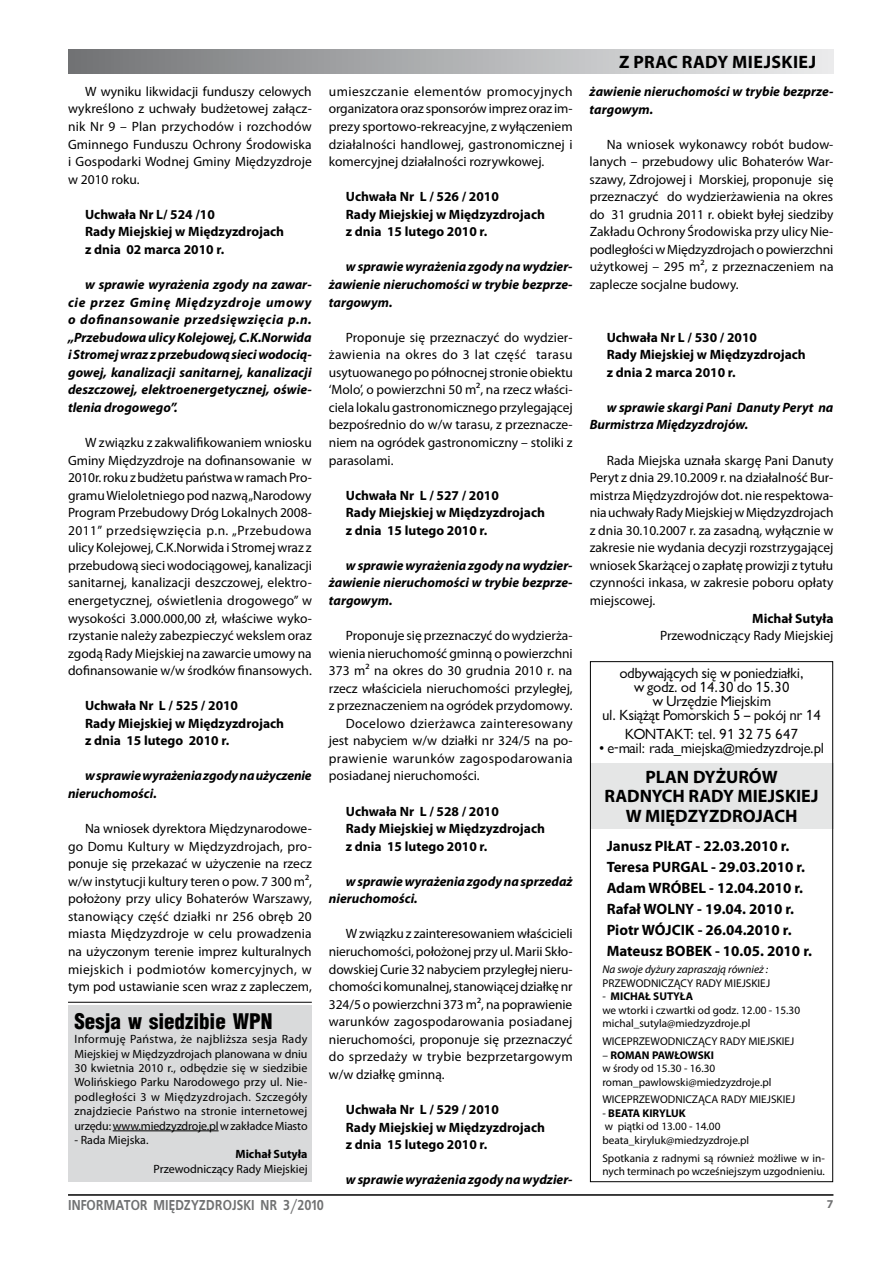
<style>
.page{position:relative;width:893px;height:1263px;background:#fff}
.page>*{position:absolute;margin:0;border:0;box-sizing:border-box;transform-origin:0 0}
.t1{font:900 21px "Switzerland Cond";color:#000}
.t2{font:700 18px/19.5px "Myriad Pro";color:#000;text-align:center}
.t3{font:700 18px "Myriad Pro";letter-spacing:.02em;color:#000}
.t4{font:700 15px/21px "Myriad Pro";color:#000}
.t5{font:700 14.25px "EFN Bureau";color:#707172}
.t6{font:13.5px/17.5px "Myriad Pro";color:#000;text-align:justify}
.t7{font:italic 700 13.5px/17.5px "Myriad Pro";color:#000}
.t8{font:700 13.5px/17.5px "Myriad Pro";color:#000}
.t9{font:13.5px/14.2px "EFN Gilead";color:#000;text-align:center}
.t10{font:13.5px "Myriad Pro";letter-spacing:.03em;color:#000}
.t11{font:13.5px "Myriad Pro";letter-spacing:.025em;color:#000}
.t12{font:12px/14.4px "Myriad Pro";color:#000;text-align:justify}
.t13{font:700 12px "Myriad Pro";color:#000}
.t14{font:700 12px "Myriad Pro";color:#707172}
.t15{font:11.25px/13.5px "Myriad Pro";color:#000}
.t16{font:italic 11.25px "Myriad Pro";color:#000}
.t17{font:700 11.25px "Myriad Pro";letter-spacing:-.01em;color:#000}
.s1{font-weight:700}
.s2{font-weight:400}
</style>
<div class="page">
<hr style="left:68px;top:1194px;width:765px;height:2px;background:#000">
<div style="left:68px;top:1005px;width:244px;height:177px;background:#d9dadb"></div>
<div style="left:69px;top:50px;width:764px;height:23px;background:linear-gradient(to right,#737477,#ecedee)"></div>
<hr style="left:113px;top:1130px;width:106px;height:1px;background:#000">
<div style="left:590px;top:763px;width:243px;height:66px;background:#e5e6e6"></div>
<div style="left:590px;top:661px;width:243px;height:521px;border:1px solid #000"></div>
<hr style="left:68px;top:1002px;width:244px;height:1px;background:#000">
<p class="t6" style="left:68px;top:82px;width:245px;text-indent:17px">W wyniku likwidacji funduszy celowych wykreślono z uchwały budżetowej załącz&shy;nik Nr 9 – Plan przychodów i rozchodów Gminnego Funduszu Ochrony Środowiska i Gospodarki Wodnej Gminy Międzyzdroje w 2010 roku.</p>
<p class="t8" style="left:85px;top:205px;width:201px">Uchwała Nr L/ 524 /10<br>Rady Miejskiej w Międzyzdrojach z dnia 02 marca 2010 r.</p>
<p class="t7" style="left:68px;top:275px;width:245px;text-align:justify;text-indent:17px">w sprawie wyrażenia zgody na zawar&shy;cie przez Gminę Międzyzdroje umowy o dofinansowanie przedsięwzięcia p.n. „Przebudowa ulicy Kolejowej, C.K.Norwida i Stromej wraz z przebudową sieci wodocią&shy;gowej, kanalizacji sanitarnej, kanalizacji deszczowej, elektroenergetycznej, oświe&shy;tlenia drogowego”.</p>
<p class="t6" style="left:68px;top:433px;width:245px;text-indent:17px">W związku z zakwalifikowaniem wniosku Gminy Międzyzdroje na dofinansowanie w 2010r. roku z budżetu państwa w ramach Pro&shy;gramu Wieloletniego pod nazwą „Narodowy Program Przebudowy Dróg Lokalnych 2008- 2011” przedsięwzięcia p.n. „Przebudowa ulicy Kolejowej, C.K.Norwida i Stromej wraz z przebudową sieci wodociągowej, kanalizacji sanitarnej, kanalizacji deszczowej, elektro&shy;energetycznej, oświetlenia drogowego” w wysokości 3.000.000,00 zł, właściwe wyko&shy;rzystanie należy zabezpieczyć wekslem oraz zgodą Rady Miejskiej na zawarcie umowy na dofinansowanie w/w środków finansowych.</p>
<p class="t8" style="left:85px;top:696px;width:201px">Uchwała Nr L / 525 / 2010<br>Rady Miejskiej w Międzyzdrojach z dnia 15 lutego 2010 r.</p>
<p class="t7" style="left:68px;top:767px;width:245px;text-indent:17px">w sprawie wyrażenia zgody na użyczenie nieruchomości.</p>
<p class="t6" style="left:68px;top:820px;width:246px;text-indent:17px">Na wniosek dyrektora Międzynarodowe&shy;go Domu Kultury w Międzyzdrojach, pro&shy;ponuje się przekazać w użyczenie na rzecz w/w instytucji kultury teren o pow. 7 300 m², położony przy ulicy Bohaterów Warszawy, stanowiący część działki nr 256 obręb 20 miasta Międzyzdroje w celu prowadzenia na użyczonym terenie imprez kulturalnych miejskich i podmiotów komercyjnych, w tym pod ustawianie scen wraz z zapleczem,</p>
<h1 class="t1" style="left:74px;top:1007px;width:200px">Sesja w siedzibie WPN</h1>
<p class="t12" style="left:74px;top:1032px;width:235px">Informuję Państwa, że najbliższa sesja Rady Miejskiej w Międzyzdrojach planowana w dniu 30 kwietnia 2010 r., odbędzie się w siedzibie Wolińskiego Parku Narodowego przy ul. Nie&shy;podległości 3 w Międzyzdrojach. Szczegóły znajdziecie Państwo na stronie internetowej urzędu: www.miedzyzdroje.pl w zakładce Miasto</p>
<p class="t12" style="left:74px;top:1132px;width:76px">- Rada Miejska.</p>
<p class="t13" style="left:235px;top:1146px;width:74px">Michał Sutyła</p>
<p class="t12" style="left:153px;top:1161px;width:156px">Przewodniczący Rady Miejskiej</p>
<p class="t6" style="left:329px;top:82px;width:245px">umieszczanie elementów promocyjnych organizatora oraz sponsorów imprez oraz im&shy;prezy sportowo-rekreacyjne, z wyłączeniem działalności handlowej, gastronomicznej i komercyjnej działalności rozrywkowej.</p>
<p class="t8" style="left:346px;top:187px;width:201px">Uchwała Nr L / 526 / 2010<br>Rady Miejskiej w Międzyzdrojach z dnia 15 lutego 2010 r.</p>
<p class="t7" style="left:329px;top:258px;width:245px;text-align:justify;text-indent:17px">w sprawie wyrażenia zgody na wydzier&shy;żawienie nieruchomości w trybie bezprze&shy;targowym.</p>
<p class="t6" style="left:329px;top:328px;width:245px;text-indent:17px">Proponuje się przeznaczyć do wydzier&shy;żawienia na okres do 3 lat część tarasu usytuowanego po północnej stronie obiektu ‘Molo’, o powierzchni 50 m², na rzecz właści&shy;ciela lokalu gastronomicznego przylegającej bezpośrednio do w/w tarasu, z przeznacze&shy;niem na ogródek gastronomiczny – stoliki z parasolami.</p>
<p class="t8" style="left:346px;top:486px;width:201px">Uchwała Nr L / 527 / 2010<br>Rady Miejskiej w Międzyzdrojach z dnia 15 lutego 2010 r.</p>
<p class="t7" style="left:329px;top:556px;width:245px;text-align:justify;text-indent:17px">w sprawie wyrażenia zgody na wydzier&shy;żawienie nieruchomości w trybie bezprze&shy;targowym.</p>
<p class="t6" style="left:346px;top:626px;width:228px">Proponuje się przeznaczyć do wydzierża-</p>
<p class="t6" style="left:329px;top:644px;width:245px">wienia nieruchomość gminną o powierzchni</p>
<p class="t6" style="left:329px;top:662px;width:245px">373 m² na okres do 30 grudnia 2010 r. na</p>
<p class="t6" style="left:329px;top:679px;width:245px">rzecz właściciela nieruchomości przyległej,</p>
<p class="t6" style="left:329px;top:697px;width:245px">z przeznaczeniem na ogródek przydomowy.</p>
<p class="t11" style="left:346px;top:715px;width:228px">Docelowo dzierżawca zainteresowany</p>
<p class="t6" style="left:329px;top:732px;width:245px">jest nabyciem w/w działki nr 324/5 na po-</p>
<p class="t10" style="left:329px;top:750px;width:245px">prawienie warunków zagospodarowania</p>
<p class="t6" style="left:329px;top:767px;width:152px">posiadanej nieruchomości.</p>
<p class="t8" style="left:346px;top:802px;width:201px">Uchwała Nr L / 528 / 2010<br>Rady Miejskiej w Międzyzdrojach z dnia 15 lutego 2010 r.</p>
<p class="t7" style="left:329px;top:872px;width:245px;text-indent:17px">w sprawie wyrażenia zgody na sprzedaż nieruchomości.</p>
<p class="t6" style="left:329px;top:925px;width:245px;text-indent:17px">W związku z zainteresowaniem właścicieli nieruchomości, położonej przy ul. Marii Skło&shy;dowskiej Curie 32 nabyciem przyległej nieru&shy;chomości komunalnej, stanowiącej działkę nr 324/5 o powierzchni 373 m², na poprawienie warunków zagospodarowania posiadanej nieruchomości, proponuje się przeznaczyć do sprzedaży w trybie bezprzetargowym w/w działkę gminną.</p>
<p class="t8" style="left:346px;top:1100px;width:201px">Uchwała Nr L / 529 / 2010<br>Rady Miejskiej w Międzyzdrojach z dnia 15 lutego 2010 r.</p>
<p class="t7" style="left:346px;top:1170px;width:228px">w sprawie wyrażenia zgody na wydzier-</p>
<h2 class="t3" style="left:619px;top:50px;width:189px">z prac Rady miejskiej</h2>
<p class="t7" style="left:590px;top:82px;width:245px">żawienie nieruchomości w trybie bezprze&shy;targowym.</p>
<p class="t6" style="left:590px;top:135px;width:245px;text-indent:17px">Na wniosek wykonawcy robót budow&shy;lanych – przebudowy ulic Bohaterów War&shy;szawy, Zdrojowej i Morskiej, proponuje się przeznaczyć do wydzierżawienia na okres do 31 grudnia 2011 r. obiekt byłej siedziby Zakładu Ochrony Środowiska przy ulicy Nie&shy;podległości w Międzyzdrojach o powierzchni użytkowej – 295 m², z przeznaczeniem na zaplecze socjalne budowy.</p>
<p class="t8" style="left:607px;top:328px;width:201px">Uchwała Nr L / 530 / 2010<br>Rady Miejskiej w Międzyzdrojach z dnia 2 marca 2010 r.</p>
<p class="t7" style="left:590px;top:398px;width:245px;text-indent:17px">w sprawie skargi Pani Danuty Peryt na<br>Burmistrza Międzyzdrojów.</p>
<p class="t6" style="left:590px;top:451px;width:245px;text-indent:17px">Rada Miejska uznała skargę Pani Danuty Peryt z dnia 29.10.2009 r. na działalność Bur&shy;mistrza Międzyzdrojów dot. nie respektowa&shy;nia uchwały Rady Miejskiej w Międzyzdrojach z dnia 30.10.2007 r. za zasadną, wyłącznie w zakresie nie wydania decyzji rozstrzygającej wniosek Skarżącej o zapłatę prowizji z tytułu czynności inkasa, w zakresie poboru opłaty miejscowej.</p>
<p class="t8" style="left:752px;top:609px;width:83px">Michał Sutyła</p>
<p class="t6" style="left:660px;top:626px;width:175px">Przewodniczący Rady Miejskiej</p>
<p class="t9" style="left:602px;top:666px;width:220px">odbywających się w poniedziałki,<br>w godz. od 14.30 do 15.30<br>w Urzędzie Miejskim<br>ul. Książąt Pomorskich 5 – pokój nr 14</p>
<p class="t9" style="left:625px;top:727px;width:175px">kontakt: tel. 91 32 75 647</p>
<p class="t9" style="left:599px;top:741px;width:226px">• e-mail: rada_miejska@miedzyzdroje.pl</p>
<h2 class="t2" style="left:604px;top:766px;width:216px">PLAN DYŻURÓW<br>RADNYCH RADY MIEJSKI EJ<br>W MIĘDZYZDROJACH</h2>
<p class="t4" style="left:607px;top:835px;width:207px">Janusz PIŁAT - 22.03.2010 r.<br>Teresa PURGAL - 29.03.2010 r.<br>Adam WRÓBEL - 12.04.2010 r.<br>Rafał WOLNY - 19.04. 2010 r.<br>Piotr WÓJCIK - 26.04.2010 r.<br>Mateusz BOBEK - 10.05. 2010 r.</p>
<p class="t16" style="left:602px;top:962px;width:167px">Na swoje dyżury zapraszają również :</p>
<p class="t15" style="left:602px;top:976px;width:169px">PRZEWODNICZĄCY RADY MIEJSKIEJ</p>
<p class="t15" style="left:602px;top:989px;width:199px">- <span class="s1">MICHAŁ SUTYŁA<br></span>we wtorki i czwartki od godz. 12.00 - 15.30 michal_sutyla@miedzyzdroje.pl</p>
<p class="t15" style="left:602px;top:1034px;width:194px">WICEPRZEWODNICZĄCY RADY MIEJSKIEJ</p>
<p class="t15" style="left:602px;top:1048px;width:171px">– <span class="s1">ROMAN PAWŁOWSKI<br></span>w środy od 15.30 - 16.30 roman_pawlowski@miedzyzdroje.pl</p>
<p class="t15" style="left:602px;top:1092px;width:194px">WICEPRZEWODNICZĄCA RADY MIEJSKIEJ</p>
<p class="t17" style="left:602px;top:1105px;width:26px"><span class="s2">-</span> BEATA</p>
<p class="t17" style="left:642px;top:1105px;width:37px">KI RYLUK</p>
<p class="t15" style="left:602px;top:1119px;width:148px">w piątki od 13.00 - 14.00 beata_kiryluk@miedzyzdroje.pl</p>
<p class="t15" style="left:602px;top:1151px;width:224px">Spotkania z radnymi są również możliwe w in&shy;nych terminach po wcześniejszym uzgodnieniu.</p>
<p class="t5" style="left:68px;top:1194px;width:257px">INFORMATOR MI ĘDZYZDROJSKI NR 3/2010</p>
<p class="t14" style="left:827px;top:1196px;width:8px">7</p>
</div>
